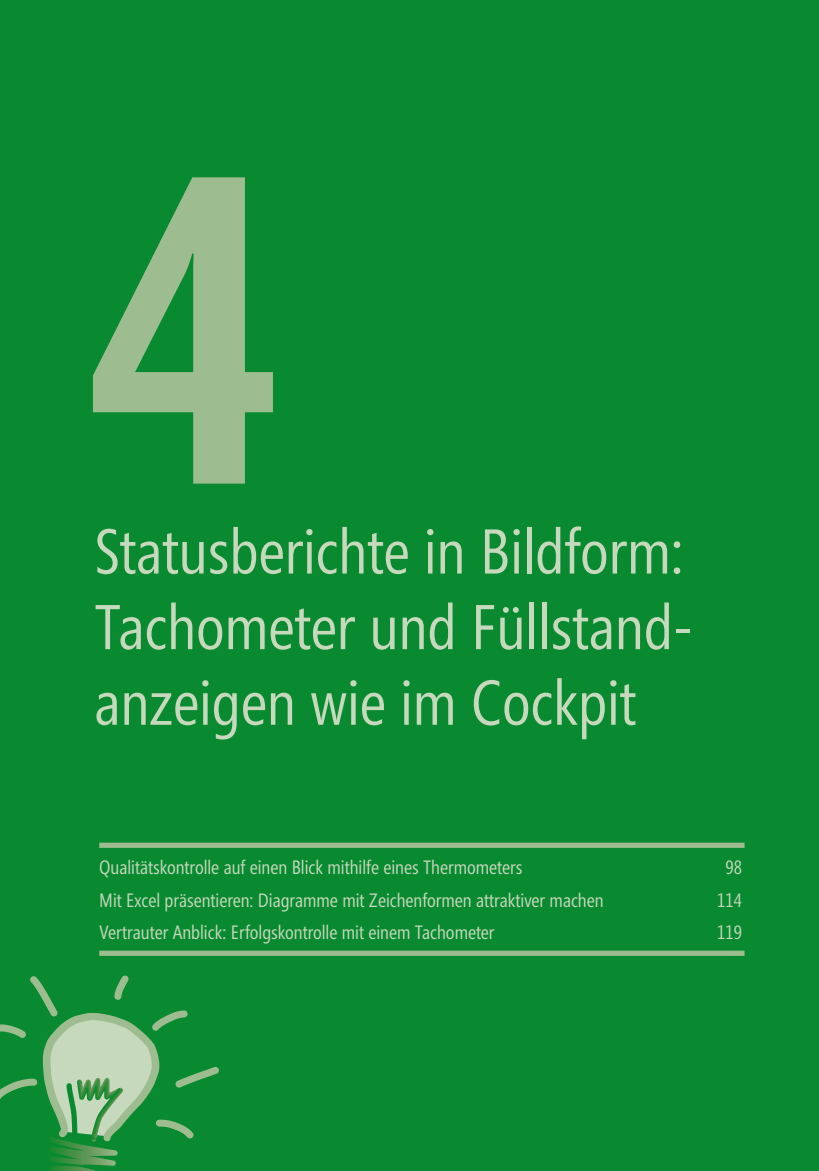
<style>
.page{position:relative;width:819px;height:1171px;background:#098a30}
.page>*{position:absolute;margin:0;border:0;box-sizing:border-box;transform-origin:0 0}
.t1{font:700 437.5px "Segoe Condensed";color:#9dbd90}
.t2{font:63px/75.6px "Segoe Condensed";color:#c7d9bd;text-align:justify}
.t3{font:19.25px "Segoe Condensed";color:#c7d9bd}
</style>
<div class="page">
<svg style="left:0;top:975px;width:219px;height:164px"></svg>
<img style="left:47px;top:1136px;width:71px;height:29px">
<img style="left:50px;top:1166px;width:46px;height:5px">
<div style="left:99px;top:842px;width:645px;height:6px;background:#9dbd90"></div>
<div style="left:99px;top:950px;width:645px;height:6px;background:#9dbd90"></div>
<h1 class="t1" style="left:87px;top:79px;width:197px">4</h1>
<h2 class="t2" style="left:94px;top:514px;width:593px">Statusberichte in Bildform:<br>Tachometer und Füllstand&shy;anzeigen wie im Cockpit</h2>
<p class="t3" style="left:99px;top:856px;width:424px">Qualitätskontrolle auf einen Blick mithilfe eines Thermometers</p>
<p class="t3" style="left:725px;top:856px;width:18px">98</p>
<p class="t3" style="left:99px;top:888px;width:506px">Mit Excel präsentieren: Diagramme mit Zeichenformen attraktiver machen</p>
<p class="t3" style="left:717px;top:888px;width:26px">114</p>
<p class="t3" style="left:99px;top:921px;width:397px">Vertrauter Anblick: Erfolgskontrolle mit einem Tachometer</p>
<p class="t3" style="left:717px;top:921px;width:26px">119</p>
</div>
